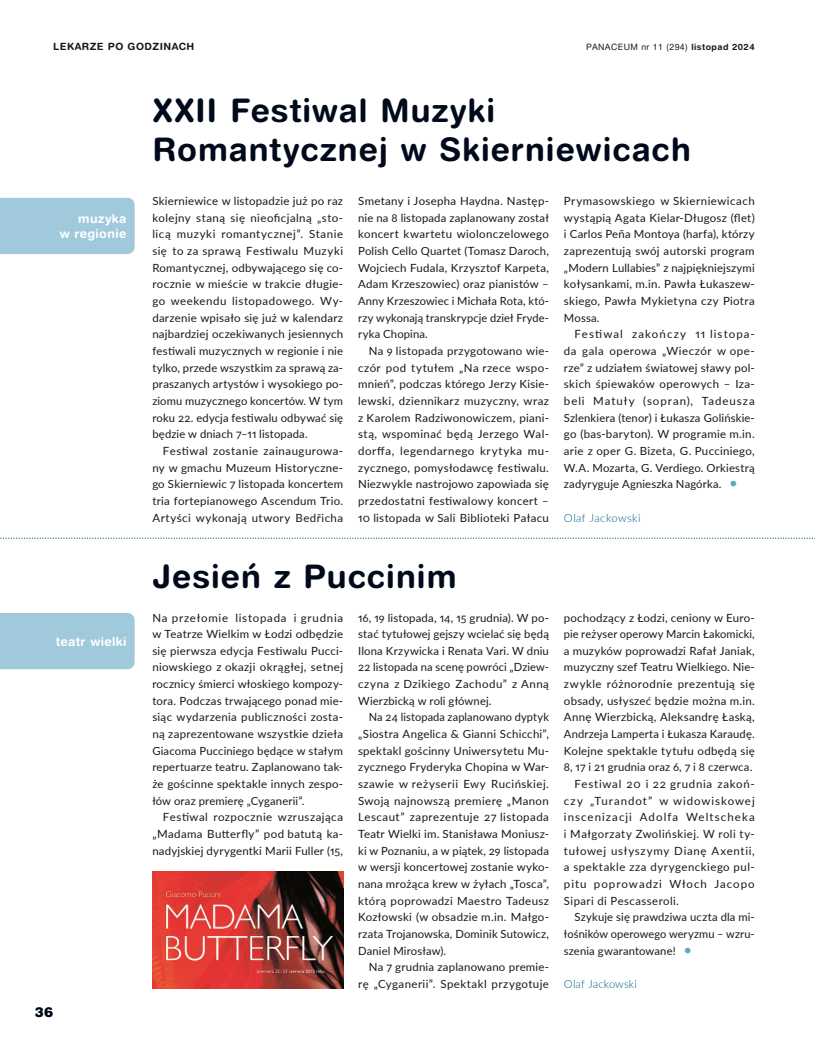
<style>
.page{position:relative;width:815px;height:1063px;background:#fff}
.page>*{position:absolute;margin:0;border:0;box-sizing:border-box;transform-origin:0 0}
.P_tytuł_2{font:700 32.5px/39px "Switzer Rnd EFN";letter-spacing:.03em;color:#000a1a}
.t1{font:13.75px "Switzer Rnd EFN Black";color:#000a1a}
.P_tekst_na_plakietce{font:700 12.5px/15px "Switzer Rnd EFN";letter-spacing:.025em;color:#fff;text-align:right}
.P_tekst{font:11.25px/16.6px "Lato";letter-spacing:.02em;color:#1a1719;text-align:justify}
.P_tekst_pierwszy_aka{font:11.25px/16.6px "Lato";letter-spacing:.015em;color:#1a1719;text-align:justify}
.P_autor_artykułu_2{font:300 11.25px "Lato";letter-spacing:.02em;color:#00638a}
.t2{font:700 10px "Switzer Rnd EFN";letter-spacing:.05em;color:#1a1719}
.t3{font:8.75px "Switzer Rnd EFN";letter-spacing:.05em;color:#1a1719}
.s1{font-weight:700}
.s2{font-size:15px;color:#5fa7c3}
</style>
<div class="page">
<svg style="left:0;top:538px;width:815px;height:1px"></svg>
<div style="left:0;top:198px;width:135px;height:56px;background:#a0c9db"></div>
<div style="left:0;top:613px;width:135px;height:56px;background:#a0c9db"></div>
<img style="left:152px;top:871px;width:191px;height:117px">
<p class="t2" style="left:53px;top:40px;width:143px">LEKARZE PO GODZINACH</p>
<p class="t3" style="left:586px;top:41px;width:170px">PANACEUM nr 11 (294) <span class="s1">listopad 2024</span></p>
<p class="P_tekst_na_plakietce" style="left:60px;top:211px;width:68px">muzyka<br>w regionie</p>
<p class="P_tekst_na_plakietce" style="left:56px;top:634px;width:72px">teatr wielki</p>
<p class="t1" style="left:35px;top:1004px;width:20px">36</p>
<p class="P_tytuł_2" style="left:152px;top:90px;width:540px">XXII Festiwal Muzyki<br>Romantycznej w Skierniewicach</p>
<p class="P_tekst_pierwszy_aka" style="left:152px;top:192px;width:192px">Skierniewice w listopadzie już po raz kolejny staną się nieoficjalną „sto&shy;licą muzyki romantycznej”. Stanie się to za sprawą Festiwalu Muzyki Romantycznej, odbywającego się co&shy;rocznie w mieście w trakcie długie&shy;go weekendu listopadowego. Wy&shy;darzenie wpisało się już w kalendarz najbardziej oczekiwanych jesiennych festiwali muzycznych w regionie i nie tylko, przede wszystkim za sprawą za&shy;praszanych artystów i wysokiego po&shy;ziomu muzycznego koncertów. W tym roku 22. edycja festiwalu odbywać się będzie w dniach 7–11 listopada.</p>
<p class="P_tekst" style="left:152px;top:442px;width:192px;text-indent:11px">Festiwal zostanie zainaugurowa&shy;ny w gmachu Muzeum Historyczne&shy;go Skierniewic 7 listopada koncertem tria fortepianowego Ascendum Trio.<br>Artyści wykonają utwory Bedřicha</p>
<p class="P_tekst" style="left:358px;top:192px;width:192px">Smetany i Josepha Haydna. Następ&shy;nie na 8 listopada zaplanowany został koncert kwartetu wiolonczelowego Polish Cello Quartet (Tomasz Daroch, Wojciech Fudala, Krzysztof Karpeta, Adam Krzeszowiec) oraz pianistów – Anny Krzeszowiec i Michała Rota, któ&shy;rzy wykonają transkrypcje dzieł Fryde&shy;ryka Chopina.</p>
<p class="P_tekst" style="left:358px;top:342px;width:192px;text-indent:11px">Na 9 listopada przygotowano wie&shy;czór pod tytułem „Na rzece wspo&shy;mnień”, podczas którego Jerzy Kisie&shy;lewski, dziennikarz muzyczny, wraz z Karolem Radziwonowiczem, piani&shy;stą, wspominać będą Jerzego Wal&shy;dorffa, legendarnego krytyka mu&shy;zycznego, pomysłodawcę festiwalu.<br>Niezwykle nastrojowo zapowiada się przedostatni festiwalowy koncert – 10 listopada w Sali Biblioteki Pałacu</p>
<p class="P_tekst" style="left:564px;top:192px;width:192px">Prymasowskiego w Skierniewicach wystąpią Agata Kielar-Długosz (flet) i Carlos Peña Montoya (harfa), którzy zaprezentują swój autorski program „Modern Lullabies” z najpiękniejszymi kołysankami, m.in. Pawła Łukaszew&shy;skiego, Pawła Mykietyna czy Piotra Mossa.</p>
<p class="P_tekst" style="left:564px;top:326px;width:192px;text-indent:11px">Festiwal zakończy 11 listopa&shy;da gala operowa „Wieczór w ope&shy;rze” z udziałem światowej sławy pol&shy;skich śpiewaków operowych – Iza&shy;beli Matuły (sopran), Tadeusza Szlenkiera (tenor) i Łukasza Golińskie&shy;go (bas-baryton). W programie m.in. arie z oper G. Bizeta, G. Pucciniego, W.A. Mozarta, G. Verdiego. Orkiestrą zadyryguje Agnieszka Nagórka. <span class="s2">•</span></p>
<p class="P_autor_artykułu_2" style="left:564px;top:510px;width:78px">Olaf Jackowski</p>
<p class="P_tytuł_2" style="left:152px;top:557px;width:306px">Jesień z Puccinim</p>
<p class="P_tekst_pierwszy_aka" style="left:152px;top:609px;width:192px">Na przełomie listopada i grudnia w Teatrze Wielkim w Łodzi odbędzie się pierwsza edycja Festiwalu Pucci&shy;niowskiego z okazji okrągłej, setnej rocznicy śmierci włoskiego kompozy&shy;tora. Podczas trwającego ponad mie&shy;siąc wydarzenia publiczności zosta&shy;ną zaprezentowane wszystkie dzieła Giacoma Pucciniego będące w stałym repertuarze teatru. Zaplanowano tak&shy;że gościnne spektakle innych zespo&shy;łów oraz premierę „Cyganerii”.</p>
<p class="P_tekst" style="left:152px;top:808px;width:192px;text-indent:11px">Festiwal rozpocznie wzruszająca „Madama Butterfly” pod batutą ka&shy;nadyjskiej dyrygentki Marii Fuller (15,</p>
<p class="P_tekst" style="left:358px;top:609px;width:192px">16, 19 listopada, 14, 15 grudnia). W po&shy;stać tytułowej gejszy wcielać się będą Ilona Krzywicka i Renata Vari. W dniu 22 listopada na scenę powróci „Dziew&shy;czyna z Dzikiego Zachodu” z Anną Wierzbicką w roli głównej.</p>
<p class="P_tekst" style="left:358px;top:709px;width:192px;text-indent:11px">Na 24 listopada zaplanowano dyptyk „Siostra Angelica &amp; Gianni Schicchi”, spektakl gościnny Uniwersytetu Mu&shy;zycznego Fryderyka Chopina w War&shy;szawie w reżyserii Ewy Rucińskiej.<br>Swoją najnowszą premierę „Manon Lescaut” zaprezentuje 27 listopada Teatr Wielki im. Stanisława Moniusz&shy;ki w Poznaniu, a w piątek, 29 listopada w wersji koncertowej zostanie wyko&shy;nana mrożąca krew w żyłach „Tosca”, którą poprowadzi Maestro Tadeusz Kozłowski (w obsadzie m.in. Małgo&shy;rzata Trojanowska, Dominik Sutowicz, Daniel Mirosław).</p>
<p class="P_tekst" style="left:358px;top:958px;width:192px;text-align:right">Na 7 grudnia zaplanowano premie&shy;rę „Cyganerii”. Spektakl przygotuje</p>
<p class="P_tekst" style="left:564px;top:609px;width:192px">pochodzący z Łodzi, ceniony w Euro&shy;pie reżyser operowy Marcin Łakomicki, a muzyków poprowadzi Rafał Janiak, muzyczny szef Teatru Wielkiego. Nie&shy;zwykle różnorodnie prezentują się obsady, usłyszeć będzie można m.in.<br>Annę Wierzbicką, Aleksandrę Łaską, Andrzeja Lamperta i Łukasza Karaudę.<br>Kolejne spektakle tytułu odbędą się 8, 17 i 21 grudnia oraz 6, 7 i 8 czerwca.</p>
<p class="P_tekst" style="left:564px;top:775px;width:192px;text-indent:11px">Festiwal 20 i 22 grudnia zakoń&shy;czy „Turandot” w widowiskowej inscenizacji Adolfa Weltscheka i Małgorzaty Zwolińskiej. W roli ty&shy;tułowej usłyszymy Dianę Axentii, a spektakle zza dyrygenckiego pul&shy;pitu poprowadzi Włoch Jacopo Sipari di Pescasseroli.</p>
<p class="P_tekst" style="left:564px;top:908px;width:192px;text-indent:11px">Szykuje się prawdziwa uczta dla mi&shy;łośników operowego weryzmu – wzru&shy;szenia gwarantowane! <span class="s2">•</span></p>
<p class="P_autor_artykułu_2" style="left:564px;top:976px;width:75px">Olaf Jackowski</p>
</div>
